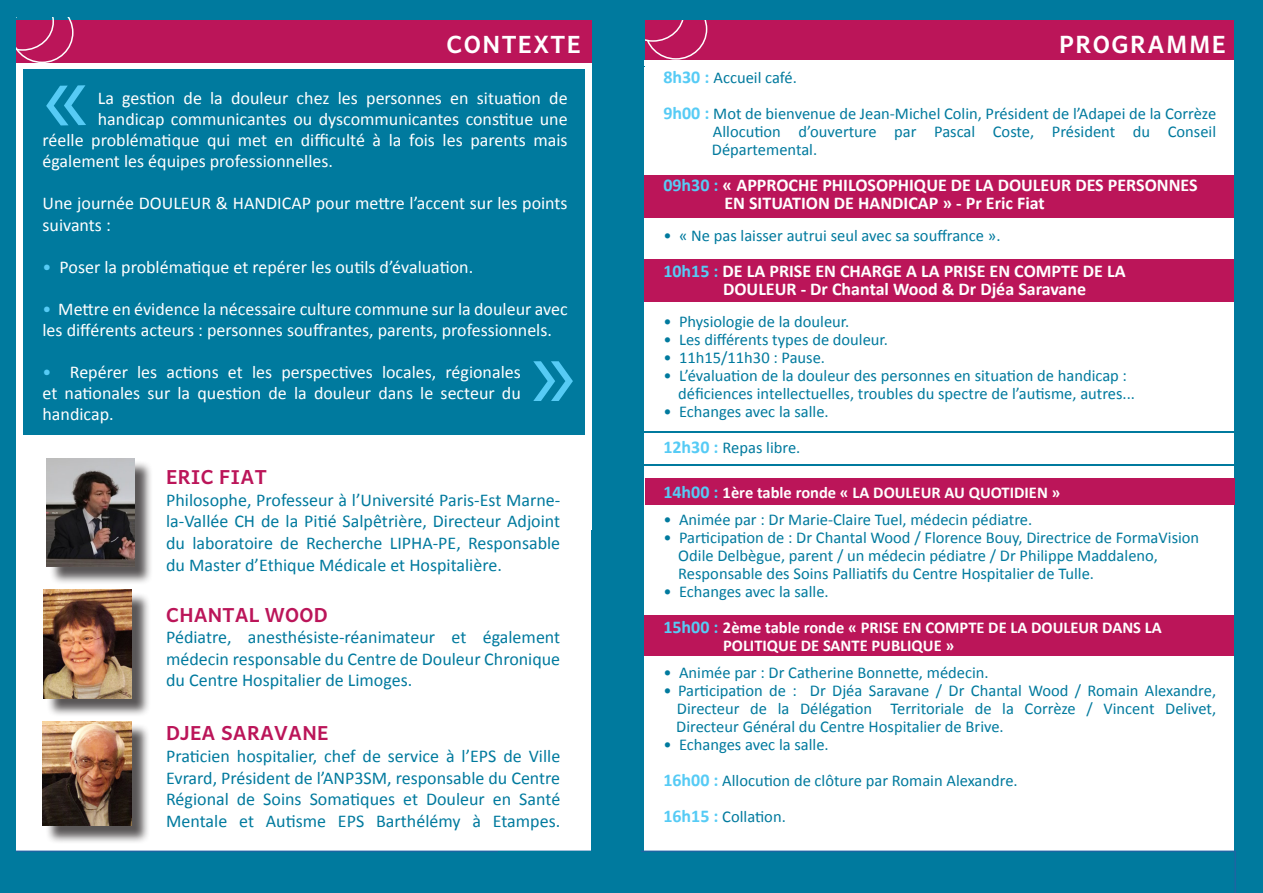
<style>
.page{position:relative;width:1263px;height:893px;background:#fff}
.page>*{position:absolute;margin:0;border:0;box-sizing:border-box;transform-origin:0 0}
.t1{font:108px "Myriad Pro";color:#56cbf5}
.t2{font:700 24px "Andika New Basic";letter-spacing:.05em;color:#fff}
.t3{font:700 19.5px "Andika New Basic";color:#bb1559}
.t4{font:18px/21px "Calibri";color:#fff;text-align:justify}
.t5{font:18px/21.6px "Calibri";color:#007a9e;text-align:justify}
.t6{font:700 18px "Calibri";color:#fff}
.t7{font:16.5px "Calibri";color:#007a9e}
.t8{font:700 16.5px "Calibri";color:#fff}
.s1{color:#56cbf5}
.s2{font-weight:700;font-size:18px;color:#56cbf5}
.s3{font-size:18px;color:#56cbf5}
</style>
<div class="page">
<div style="left:592px;top:0;width:671px;height:893px;background:#007a9e"></div>
<div style="left:645px;top:66px;width:589px;height:785px;background:#fff"></div>
<div style="left:645px;top:259px;width:589px;height:43px;background:#bb1559"></div>
<div style="left:644px;top:20px;width:590px;height:40px;background:#bb1559"></div>
<div style="left:0;top:0;width:630px;height:435px;background:#007a9e"></div>
<svg style="left:16px;top:851px;width:1220px;height:42px"></svg>
<div style="left:0;top:0;width:16px;height:893px;background:#007a9e"></div>
<div style="left:45px;top:724px;width:105px;height:120px;background:#231f20;opacity:.75"></div>
<img style="left:43px;top:721px;width:89px;height:104px">
<svg style="left:644px;top:20px;width:63px;height:40px"></svg>
<div style="left:16px;top:20px;width:576px;height:43px;background:#bb1559"></div>
<div style="left:11px;top:2px;width:63px;height:61px;border:2px solid #fff;border-radius:50%"></div>
<svg style="left:16px;top:17px;width:38px;height:34px"></svg>
<div style="left:0;top:0;width:644px;height:17px;background:#007a9e"></div>
<div style="left:0;top:13px;width:16px;height:54px;background:#007a9e"></div>
<div style="left:585px;top:63px;width:7px;height:466px;background:#fff"></div>
<div style="left:16px;top:63px;width:7px;height:475px;background:#fff"></div>
<div style="left:16px;top:63px;width:575px;height:6px;background:#fff"></div>
<div style="left:46px;top:592px;width:104px;height:125px;background:#231f20;opacity:.75"></div>
<img style="left:44px;top:590px;width:88px;height:108px">
<div style="left:49px;top:461px;width:104px;height:124px;background:#231f20;opacity:.75"></div>
<img style="left:46px;top:458px;width:89px;height:108px">
<div style="left:498px;top:851px;width:124px;height:30px;background:#007a9e"></div>
<div style="left:592px;top:803px;width:48px;height:54px;background:#007a9e"></div>
<div style="left:645px;top:60px;width:589px;height:6px;background:#fff"></div>
<div style="left:645px;top:615px;width:589px;height:41px;background:#bb1559"></div>
<div style="left:645px;top:478px;width:589px;height:26px;background:#bb1559"></div>
<div style="left:645px;top:175px;width:589px;height:43px;background:#bb1559"></div>
<hr style="left:645px;top:431px;width:589px;height:2px;background:#007a9e">
<hr style="left:645px;top:464px;width:589px;height:2px;background:#007a9e">
<p class="t2" style="left:446px;top:22px;width:136px">CONTEXTE</p>
<p class="t4" style="left:98px;top:88px;width:471px">La gestion de la douleur chez les personnes en situation de</p>
<p class="t4" style="left:43px;top:109px;width:527px;text-indent:55px">handicap communicantes ou dyscommunicantes constitue une réelle problématique qui met en difficulté à la fois les parents mais également les équipes professionnelles.</p>
<p class="t4" style="left:43px;top:193px;width:527px">Une journée DOULEUR &amp; HANDICAP pour mettre l’accent sur les points suivants :</p>
<p class="t4" style="left:43px;top:256px;width:432px"><span class="s1">•</span> Poser la problématique et repérer les outils d’évaluation.</p>
<p class="t4" style="left:43px;top:298px;width:527px"><span class="s1">•</span> Mettre en évidence la nécessaire culture commune sur la douleur avec les différents acteurs : personnes souffrantes, parents, professionnels.</p>
<p class="t4" style="left:43px;top:361px;width:480px"><span class="s1">•</span> Repérer les actions et les perspectives locales, régionales et nationales sur la question de la douleur dans le secteur du handicap.</p>
<p class="t1" style="left:576px;top:457px;width:47px;rotate:-180deg">«</p>
<p class="t3" style="left:166px;top:459px;width:102px">ERIC FIAT</p>
<p class="t5" style="left:166px;top:489px;width:396px">Philosophe, Professeur à l’Université Paris-Est Marne&shy;la-Vallée CH de la Pitié Salpêtrière, Directeur Adjoint du laboratoire de Recherche LIPHA-PE, Responsable du Master d’Ethique Médicale et Hospitalière.</p>
<p class="t3" style="left:166px;top:596px;width:163px">CHANTAL WOOD</p>
<p class="t5" style="left:166px;top:626px;width:396px">Pédiatre, anesthésiste-réanimateur et également médecin responsable du Centre de Douleur Chronique du Centre Hospitalier de Limoges.</p>
<p class="t3" style="left:166px;top:715px;width:164px">DJEA SARAVANE</p>
<p class="t5" style="left:166px;top:745px;width:396px">Praticien hospitalier, chef de service à l’EPS de Ville Evrard, Président de l’ANP3SM, responsable du Centre Régional de Soins Somatiques et Douleur en Santé Mentale et Autisme EPS Barthélémy à Etampes.</p>
<p class="t2" style="left:1059px;top:22px;width:168px">PROGRAMME</p>
<p class="t7" style="left:663px;top:68px;width:135px"><span class="s2">8h30 :</span> Accueil café.</p>
<p class="t7" style="left:663px;top:104px;width:554px"><span class="s2">9h00 :</span> Mot de bienvenue de Jean-Michel Colin, Président de l’Adapei de la Corrèze</p>
<p class="t7" style="left:713px;top:122px;width:505px">Allocution d’ouverture par Pascal Coste, Président du Conseil</p>
<p class="t7" style="left:712px;top:140px;width:107px">Départemental.</p>
<p class="t6" style="left:663px;top:174px;width:536px"><span class="s1">09h30 :</span> « APPROCHE PHILOSOPHIQUE DE LA DOULEUR DES PERSONNES</p>
<p class="t6" style="left:724px;top:192px;width:322px">EN SITUATION DE HANDICAP » - Pr Eric Fiat</p>
<p class="t7" style="left:663px;top:225px;width:339px">• « Ne pas laisser autrui seul avec sa souffrance ».</p>
<p class="t6" style="left:663px;top:259px;width:464px"><span class="s1">10h15 :</span> DE LA PRISE EN CHARGE A LA PRISE EN COMPTE DE LA</p>
<p class="t6" style="left:723px;top:277px;width:365px">DOULEUR - Dr Chantal Wood &amp; Dr Djéa Saravane</p>
<p class="t7" style="left:663px;top:311px;width:187px">• Physiologie de la douleur.</p>
<p class="t7" style="left:663px;top:329px;width:226px">• Les différents types de douleur.</p>
<p class="t7" style="left:663px;top:347px;width:163px">• 11h15/11h30 : Pause.</p>
<p class="t7" style="left:663px;top:365px;width:465px">• L’évaluation de la douleur des personnes en situation de handicap :</p>
<p class="t7" style="left:678px;top:383px;width:458px">déficiences intellectuelles, troubles du spectre de l’autisme, autres...</p>
<p class="t7" style="left:663px;top:401px;width:167px">• Echanges avec la salle.</p>
<p class="t7" style="left:663px;top:437px;width:139px"><span class="s2">12h30 :</span> Repas libre.</p>
<p class="t8" style="left:663px;top:481px;width:399px"><span class="s3">14h00 :</span> 1ère table ronde « LA DOULEUR AU QUOTIDIEN »</p>
<p class="t7" style="left:663px;top:509px;width:370px">• Animée par : Dr Marie-Claire Tuel, médecin pédiatre.</p>
<p class="t7" style="left:663px;top:527px;width:537px">• Participation de : Dr Chantal Wood / Florence Bouy, Directrice de FormaVision</p>
<p class="t7" style="left:678px;top:545px;width:481px">Odile Delbègue, parent / un médecin pédiatre / Dr Philippe Maddaleno,</p>
<p class="t7" style="left:678px;top:563px;width:417px">Responsable des Soins Palliatifs du Centre Hospitalier de Tulle.</p>
<p class="t7" style="left:663px;top:581px;width:167px">• Echanges avec la salle.</p>
<p class="t8" style="left:663px;top:616px;width:500px"><span class="s3">15h00 :</span> 2ème table ronde « PRISE EN COMPTE DE LA DOULEUR DANS LA</p>
<p class="t8" style="left:723px;top:634px;width:233px">POLITIQUE DE SANTE PUBLIQUE »</p>
<p class="t7" style="left:663px;top:662px;width:327px">• Animée par : Dr Catherine Bonnette, médecin.</p>
<p class="t7" style="left:663px;top:680px;width:554px">• Participation de : Dr Djéa Saravane / Dr Chantal Wood / Romain Alexandre,</p>
<p class="t7" style="left:677px;top:698px;width:541px">Directeur de la Délégation Territoriale de la Corrèze / Vincent Delivet,</p>
<p class="t7" style="left:676px;top:716px;width:329px">Directeur Général du Centre Hospitalier de Brive.</p>
<p class="t7" style="left:663px;top:734px;width:167px">• Echanges avec la salle.</p>
<p class="t7" style="left:663px;top:770px;width:356px"><span class="s2">16h00 :</span> Allocution de clôture par Romain Alexandre.</p>
<p class="t7" style="left:663px;top:806px;width:124px"><span class="s2">16h15 :</span> Collation.</p>
</div>
